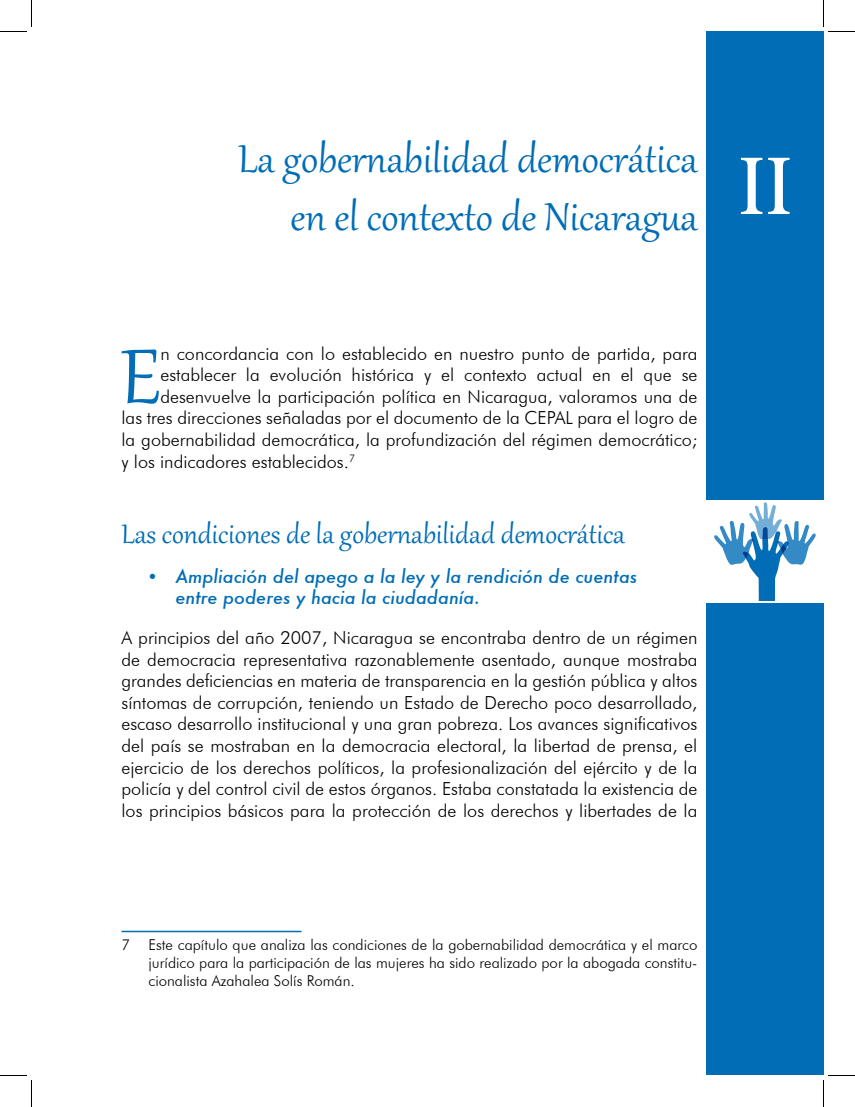
<style>
.page{position:relative;width:855px;height:1107px;background:#fff}
.page>*{position:absolute;margin:0;border:0;box-sizing:border-box;transform-origin:0 0}
.t1{font:94.65px "Gabriola";color:#006db6}
.t2{font:90px "Footlight MT Light";color:#fff}
.t3{font:48px/57.6px "Gabriola";color:#006db6;text-align:right}
.t4{font:33px "Gabriola";color:#006db6}
.t5{font:300 18px/21.6px "Futura BT";color:#000;text-align:justify}
.t6{font:italic 500 18px/21.6px "Futura";color:#006db6}
.t7{font:300 15px/18px "Futura BT";color:#000;text-align:justify}
</style>
<div class="page">
<div style="left:706px;top:32px;width:118px;height:1044px;background:#006db6"></div>
<div style="left:706px;top:500px;width:118px;height:103px;background:#fff"></div>
<svg style="left:714px;top:502px;width:102px;height:98px"></svg>
<hr style="left:122px;top:931px;width:180px;height:1px;background:#006db6">
<svg style="left:0;top:0;width:32px;height:32px"></svg>
<svg style="left:0;top:1075px;width:32px;height:32px"></svg>
<svg style="left:823px;top:0;width:32px;height:32px"></svg>
<svg style="left:823px;top:1075px;width:32px;height:32px"></svg>
<h3 class="t3" style="left:238px;top:127px;width:461px">La gobernabilidad democrática en el contexto de Nicaragua</h3>
<h1 class="t1" style="left:121px;top:315px;width:41px">E</h1>
<p class="t5" style="left:160px;top:342px;width:539px">n concordancia con lo establecido en nuestro punto de partida, para</p>
<p class="t5" style="left:160px;top:364px;width:539px">establecer la evolución histórica y el contexto actual en el que se</p>
<p class="t5" style="left:160px;top:385px;width:539px">desenvuelve la participación política en Nicaragua, valoramos una de</p>
<p class="t5" style="left:122px;top:407px;width:578px">las tres direcciones señaladas por el documento de la CEPAL para el logro de</p>
<p class="t5" style="left:122px;top:429px;width:578px">la gobernabilidad democrática, la profundización del régimen democrático;</p>
<p class="t5" style="left:122px;top:450px;width:235px">y los indicadores establecidos.<sup>7</sup></p>
<h3 class="t4" style="left:122px;top:512px;width:505px">Las condiciones de la gobernabilidad democrática</h3>
<p class="t6" style="left:175px;top:565px;width:463px;text-indent:-27px">• Ampliación del apego a la ley y la rendición de cuentas entre poderes y hacia la ciudadanía.</p>
<p class="t5" style="left:121px;top:627px;width:578px">A principios del año 2007, Nicaragua se encontraba dentro de un régimen de democracia representativa razonablemente asentado, aunque mostraba grandes deficiencias en materia de transparencia en la gestión pública y altos síntomas de corrupción, teniendo un Estado de Derecho poco desarrollado, escaso desarrollo institucional y una gran pobreza. Los avances significativos del país se mostraban en la democracia electoral, la libertad de prensa, el ejercicio de los derechos políticos, la profesionalización del ejército y de la policía y del control civil de estos órganos. Estaba constatada la existencia de los principios básicos para la protección de los derechos y libertades de la</p>
<h2 class="t2" style="left:738px;top:132px;width:56px">II</h2>
<p class="t7" style="left:148px;top:935px;width:551px;text-indent:-27px">7 Este capítulo que analiza las condiciones de la gobernabilidad democrática y el marco jurídico para la participación de las mujeres ha sido realizado por la abogada constitu&shy;cionalista Azahalea Solís Román.</p>
</div>
